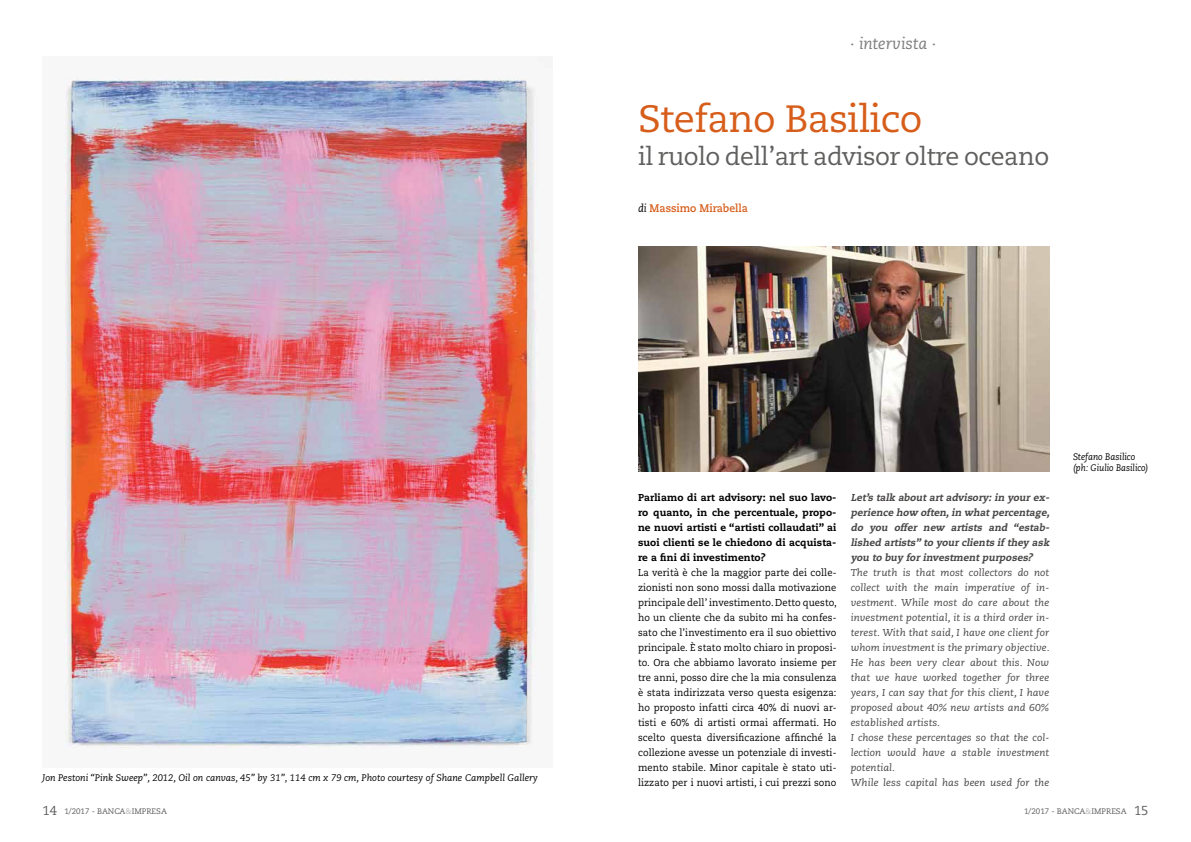
<style>
.page{position:relative;width:1191px;height:842px;background:#fff}
.page>*{position:absolute;margin:0;border:0;box-sizing:border-box;transform-origin:0 0}
.t1{font:38px "Caecilia LT Std";letter-spacing:-.02em;color:#d75d1a}
.t2{font:25px "Caecilia LT Std";letter-spacing:-.02em;color:#605f5e}
.t3{font:italic 16px "Caecilia LT Std";color:#7d7d7d}
.t4{font:700 11px "Caecilia LT Std";color:#d75d1a;scale:.95 1}
.t5{font:10px/15px "Caecilia LT Std";letter-spacing:.01em;color:#000;text-align:justify;scale:.94 1}
.t6{font:italic 10px/15px "Caecilia LT Std";letter-spacing:.01em;color:#484645;scale:1.04 1}
.t7{font:italic 800 10px/15px "Caecilia LT Std";letter-spacing:.01em;color:#484645;text-align:justify}
.t8{font:800 10px/15px "Caecilia LT Std";letter-spacing:.01em;color:#000;text-align:justify}
.t9{font:italic 9.5px "Caecilia LT Std";color:#000}
.t10{font:italic 9.5px/11.4px "Caecilia LT Std";color:#000;scale:.94 1}
.t11{font:8px "Caecilia LT Std";color:#605f5e}
.s1{font-weight:400;font-style:italic;color:#000}
.s2{font-size:13px}
.s3{color:#b1b2b2}
</style>
<div class="page">
<img style="left:64px;top:78px;width:474px;height:670px">
<img style="left:638px;top:246px;width:411px;height:225px">
<h3 class="t3" style="left:850px;top:34px;width:88px">· intervista ·</h3>
<h1 class="t1" style="left:638px;top:97px;width:286px">Stefano Basilico</h1>
<h2 class="t2" style="left:638px;top:142px;width:412px">il ruolo dell’art advisor oltre oceano</h2>
<p class="t9" style="left:43px;top:773px;width:497px">Jon Pestoni “Pink Sweep”, 2012, Oil on canvas, 45” by 31”, 114 cm x 79 cm, Photo courtesy of Shane Campbell Gallery</p>
<p class="t4" style="left:638px;top:202px;width:117px"><span class="s1">di</span> Massimo Mirabella</p>
<p class="t8" style="left:638px;top:490px;width:200px">Parliamo di art advisory: nel suo lavo&shy;ro quanto, in che percentuale, propo&shy;ne nuovi artisti e “artisti collaudati” ai suoi clienti se le chiedono di acquista&shy;re a fini di investimento?</p>
<p class="t5" style="left:638px;top:565px;width:213px">La verità è che la maggior parte dei colle&shy;zionisti non sono mossi dalla motivazione principale dell’ investimento. Detto questo, ho un cliente che da subito mi ha confes&shy;sato che l’investimento era il suo obiettivo principale. È stato molto chiaro in proposi&shy;to. Ora che abbiamo lavorato insieme per tre anni, posso dire che la mia consulenza è stata indirizzata verso questa esigenza: ho proposto infatti circa 40% di nuovi ar&shy;tisti e 60% di artisti ormai affermati. Ho scelto questa diversificazione affinché la collezione avesse un potenziale di investi&shy;mento stabile. Minor capitale è stato uti&shy;lizzato per i nuovi artisti, i cui prezzi sono</p>
<p class="t7" style="left:850px;top:490px;width:202px">Let’s talk about art advisory: in your ex&shy;perience how often,in whatpercentage, do you offer new artists and “estab&shy;lished artists”to your clients if they ask you to buy for investment purposes?</p>
<p class="t6" style="left:850px;top:565px;width:193px">The truth is that most collectors do not collect with the main imperative of in&shy;vestment. While most do care about the investment potential, it is a third order in&shy;terest. With that said, I have one client for whom investment is the primary objective.<br>He has been very clear about this. Now that we have worked together for three years, I can say that for this client, I have proposed about 40% new artists and 60% established artists.<br>I chose these percentages so that the col&shy;lection would have a stable investment potential.<br>While less capital has been used for the</p>
<p class="t10" style="left:1073px;top:451px;width:82px">Stefano Basilico (ph: Giulio Basilico)</p>
<p class="t11" style="left:43px;top:806px;width:126px"><span class="s2">14</span> 1/2017 - BANCA<span class="s3">&amp;</span>IMPRESA</p>
<p class="t11" style="left:1024px;top:806px;width:126px">1/2017 - BANCA<span class="s3">&amp;</span>IMPRESA <span class="s2">15</span></p>
</div>
